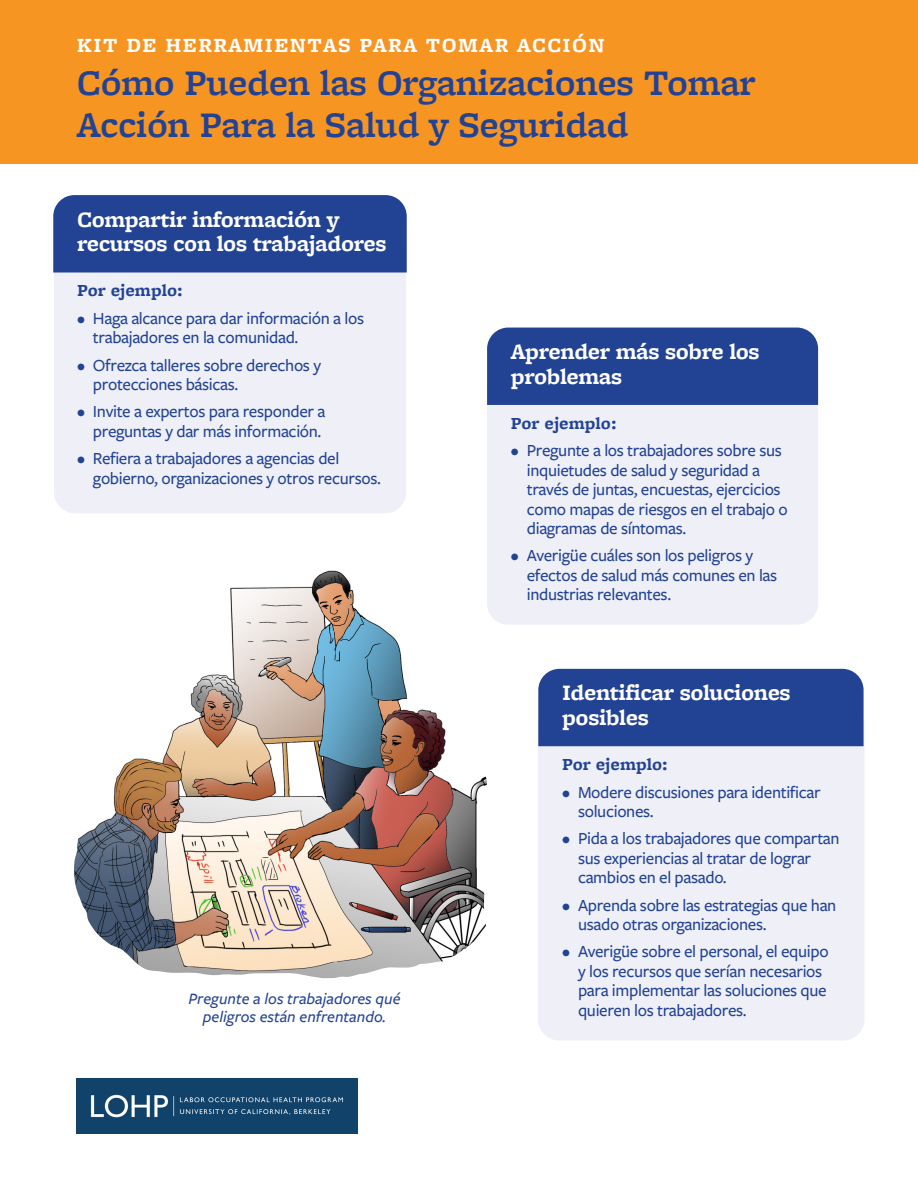
<style>
.page{position:relative;width:918px;height:1188px;background:#fff}
.page>*{position:absolute;margin:0;border:0;box-sizing:border-box;transform-origin:0 0}
.FM_Hed2{font:600 37.5px/42px "Freight Micro Pro";letter-spacing:-.01em;color:#224294}
.header__with_bar{font:700 22.95px/24.8px "Freight Micro Pro";letter-spacing:-.02em;color:#fff}
.FM_Hed2-2{font:700 22.95px/24.8px "Freight Micro Pro";letter-spacing:-.02em;color:#fff}
.FM_Hed2-3{font:700 21px "Freight Micro Pro";letter-spacing:.07em;color:#fff}
.Bulleted_list{font:500 17.7px/19.4px "Freight Sans Pro";letter-spacing:-.02em;color:#224294}
.Examples{font:700 17.7px "Freight Micro Pro";color:#224294}
.Text1{font:italic 500 16.5px/18.8px "Freight Sans Pro";color:#224294;text-align:center}
</style>
<div class="page">
<div style="left:0;top:0;width:917px;height:164px;background:#f79522"></div>
<div style="left:54px;top:273px;width:352px;height:240px;background:#eff0f7"></div>
<div style="left:53px;top:195px;width:354px;height:78px;background:#224294"></div>
<div style="left:487px;top:405px;width:331px;height:220px;background:#eff0f7"></div>
<div style="left:487px;top:328px;width:331px;height:77px;background:#224294"></div>
<div style="left:538px;top:746px;width:326px;height:294px;background:#eff0f7"></div>
<div style="left:538px;top:669px;width:326px;height:77px;background:#224294"></div>
<img style="left:74px;top:563px;width:414px;height:415px">
<img style="left:77px;top:1079px;width:280px;height:55px">
<p class="FM_Hed2-3" style="left:77px;top:30px;width:529px">KIT DE HERRAMIENTAS PARA TOMAR ACCIÓN</p>
<p class="FM_Hed2" style="left:77px;top:61px;width:680px">Cómo Pueden las Organizaciones Tomar<br>Acción Para la Salud y Seguridad</p>
<p class="FM_Hed2-2" style="left:77px;top:206px;width:311px">Compartir información y recursos con los trabajadores</p>
<p class="Examples" style="left:77px;top:278px;width:107px">Por ejemplo:</p>
<p class="Bulleted_list" style="left:93px;top:308px;width:273px;text-indent:-16px">• Haga alcance para dar información a los trabajadores en la comunidad.</p>
<p class="Bulleted_list" style="left:93px;top:355px;width:230px;text-indent:-16px">• Ofrezca talleres sobre derechos y protecciones básicas.</p>
<p class="Bulleted_list" style="left:77px;top:401px;width:250px;text-align:right">• Invite a expertos para responder a preguntas y dar más información.</p>
<p class="Bulleted_list" style="left:93px;top:448px;width:290px;text-indent:-16px">• Refiera a trabajadores a agencias del gobierno, organizaciones y otros recursos.</p>
<p class="Text1" style="left:188px;top:988px;width:214px">Pregunte a los trabajadores qué peligros están enfrentando.</p>
<p class="header__with_bar" style="left:511px;top:339px;width:250px">Aprender más sobre los problemas</p>
<p class="Examples" style="left:511px;top:411px;width:107px">Por ejemplo:</p>
<p class="Bulleted_list" style="left:527px;top:440px;width:262px;text-indent:-16px">• Pregunte a los trabajadores sobre sus inquietudes de salud y seguridad a través de juntas, encuestas, ejercicios como mapas de riesgos en el trabajo o diagramas de síntomas.</p>
<p class="Bulleted_list" style="left:527px;top:545px;width:252px;text-indent:-16px">• Averigüe cuáles son los peligros y efectos de salud más comunes en las industrias relevantes.</p>
<p class="header__with_bar" style="left:562px;top:680px;width:230px">Identificar soluciones posibles</p>
<p class="Examples" style="left:562px;top:752px;width:107px">Por ejemplo:</p>
<p class="Bulleted_list" style="left:578px;top:781px;width:244px;text-indent:-16px">• Modere discusiones para identificar soluciones.</p>
<p class="Bulleted_list" style="left:578px;top:828px;width:263px;text-indent:-16px">• Pida a los trabajadores que compartan sus experiencias al tratar de lograr cambios en el pasado.</p>
<p class="Bulleted_list" style="left:578px;top:894px;width:260px;text-indent:-16px">• Aprenda sobre las estrategias que han usado otras organizaciones.</p>
<p class="Bulleted_list" style="left:578px;top:941px;width:252px;text-indent:-16px">• Averigüe sobre el personal, el equipo y los recursos que serían necesarios para implementar las soluciones que quieren los trabajadores.</p>
</div>
